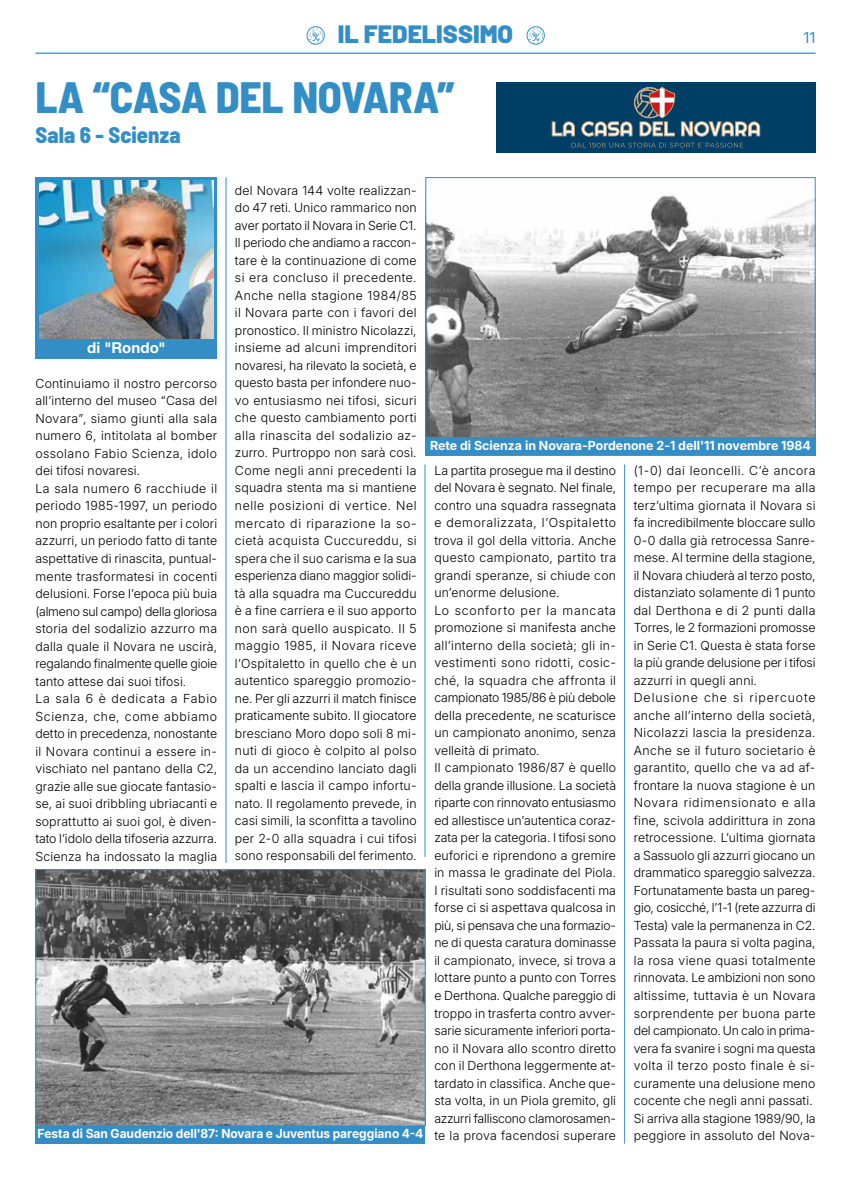
<style>
.page{position:relative;width:851px;height:1188px;background:#fff}
.page>*{position:absolute;margin:0;border:0;box-sizing:border-box;transform-origin:0 0}
.t1{font:800 semi-condensed 43.75px "Barlow";letter-spacing:-.01em;color:#348ec6}
.t2{font:900 25px "Barlow";color:#348ec6}
.t3{font:800 semi-condensed 22.5px "Barlow";letter-spacing:.005em;color:#348ec6}
.t4{font:700 15px "Helvetica Neue LT Std";letter-spacing:.005em;color:#fff}
.t5{font:15px "Inter 18 pt";color:#348ec6}
.t6{font:300 12.5px/17.5px "Inter 18 pt";letter-spacing:.01em;color:#000}
.t7{font:700 12.5px "Inter 18 pt";color:#fff}
</style>
<div class="page">
<hr style="left:35px;top:53px;width:780px;height:1px;background:#348ec6">
<img style="left:306px;top:27px;width:18px;height:17px">
<img style="left:526px;top:27px;width:18px;height:17px">
<div style="left:35px;top:177px;width:182px;height:182px;background:#348ec6"></div>
<img style="left:39px;top:181px;width:174px;height:157px">
<hr style="left:226px;top:177px;width:1px;height:685px;background:#348ec6">
<hr style="left:424px;top:464px;width:1px;height:392px;background:#348ec6">
<hr style="left:624px;top:464px;width:1px;height:679px;background:#348ec6">
<div style="left:496px;top:81px;width:319px;height:71px;background:#003f65"></div>
<svg style="left:551px;top:81px;width:209px;height:56px"></svg>
<svg style="left:571px;top:143px;width:172px;height:4px"></svg>
<img style="left:427px;top:194px;width:386px;height:243px">
<div style="left:425px;top:437px;width:390px;height:18px;background:#348ec6"></div>
<img style="left:37px;top:871px;width:386px;height:252px">
<div style="left:35px;top:869px;width:390px;height:256px;border:1px solid #348ec6"></div>
<div style="left:36px;top:1125px;width:389px;height:18px;background:#348ec6"></div>
<h2 class="t2" style="left:338px;top:16px;width:177px">IL FEDELISSIMO</h2>
<p class="t5" style="left:803px;top:26px;width:13px">11</p>
<h1 class="t1" style="left:35px;top:65px;width:420px">LA “CASA DEL NOVARA”</h1>
<h3 class="t3" style="left:35px;top:118px;width:146px">Sala 6 - Scienza</h3>
<p class="t6" style="left:235px;top:181px;width:183px;text-align:justify">del Novara 144 volte realizzan&shy;do 47 reti. Unico rammarico non aver portato il Novara in Serie C1.<br>Il periodo che andiamo a raccon&shy;tare è la continuazione di come si era concluso il precedente.<br>Anche nella stagione 1984/85 il Novara parte con i favori del pronostico. Il ministro Nicolazzi, insieme ad alcuni imprenditori novaresi, ha rilevato la società, e questo basta per infondere nuo&shy;vo entusiasmo nei tifosi, sicuri che questo cambiamento porti alla rinascita del sodalizio az&shy;zurro. Purtroppo non sarà così.<br>Come negli anni precedenti la squadra stenta ma si mantiene nelle posizioni di vertice. Nel mercato di riparazione la so&shy;cietà acquista Cuccureddu, si spera che il suo carisma e la sua esperienza diano maggior solidi&shy;tà alla squadra ma Cuccureddu è a fine carriera e il suo apporto non sarà quello auspicato. Il 5 maggio 1985, il Novara riceve l’Ospitaletto in quello che è un autentico spareggio promozio&shy;ne. Per gli azzurri il match finisce praticamente subito. Il giocatore bresciano Moro dopo soli 8 mi&shy;nuti di gioco è colpito al polso da un accendino lanciato dagli spalti e lascia il campo infortu&shy;nato. Il regolamento prevede, in casi simili, la sconfitta a tavolino per 2-0 alla squadra i cui tifosi sono responsabili del ferimento.</p>
<p class="t4" style="left:87px;top:338px;width:80px">di "Rondo"</p>
<p class="t6" style="left:35px;top:374px;width:183px">Continuiamo il nostro percorso all’interno del museo “Casa del<br>Novara”, siamo giunti alla sala numero 6, intitolata al bomber ossolano Fabio Scienza, idolo dei tifosi novaresi.<br>La sala numero 6 racchiude il periodo 1985-1997, un periodo non proprio esaltante per i colori azzurri, un periodo fatto di tante aspettative di rinascita, puntual&shy;mente trasformatesi in cocenti delusioni. Forse l’epoca più buia (almeno sul campo) della gloriosa storia del sodalizio azzurro ma dalla quale il Novara ne uscirà, regalando finalmente quelle gioie tanto attese dai suoi tifosi.<br>La sala 6 è dedicata a Fabio<br>Scienza, che, come abbiamo detto in precedenza, nonostante il Novara continui a essere in&shy;vischiato nel pantano della C2, grazie alle sue giocate fantasio&shy;se, ai suoi dribbling ubriacanti e soprattutto ai suoi gol, è diven&shy;tato l’idolo della tifoseria azzurra.<br>Scienza ha indossato la maglia</p>
<p class="t7" style="left:430px;top:435px;width:382px">Rete di Scienza in Novara-Pordenone 2-1 dell'11 novembre 1984</p>
<p class="t6" style="left:434px;top:461px;width:183px">La partita prosegue ma il destino del Novara è segnato. Nel finale, contro una squadra rassegnata e demoralizzata, l’Ospitaletto trova il gol della vittoria. Anche questo campionato, partito tra grandi speranze, si chiude con un’enorme delusione.<br>Lo sconforto per la mancata promozione si manifesta anche all’interno della società; gli in&shy;vestimenti sono ridotti, cosic&shy;ché, la squadra che affronta il campionato 1985/86 è più debole della precedente, ne scaturisce un campionato anonimo, senza velleità di primato.<br>Il campionato 1986/87 è quello della grande illusione. La società riparte con rinnovato entusiasmo ed allestisce un’autentica coraz&shy;zata per la categoria. I tifosi sono euforici e riprendono a gremire in massa le gradinate del Piola.<br>I risultati sono soddisfacenti ma forse ci si aspettava qualcosa in più, si pensava che una formazio&shy;ne di questa caratura dominasse il campionato, invece, si trova a lottare punto a punto con Torres e Derthona. Qualche pareggio di troppo in trasferta contro avver&shy;sarie sicuramente inferiori porta&shy;no il Novara allo scontro diretto con il Derthona leggermente at&shy;tardato in classifica. Anche que&shy;sta volta, in un Piola gremito, gli azzurri falliscono clamorosamen&shy;te la prova facendosi superare</p>
<p class="t6" style="left:633px;top:461px;width:183px">(1-0) dai leoncelli. C’è ancora tempo per recuperare ma alla terz’ultima giornata il Novara si fa incredibilmente bloccare sullo<br>0-0 dalla già retrocessa Sanre&shy;mese. Al termine della stagione, il Novara chiuderà al terzo posto, distanziato solamente di 1 punto dal Derthona e di 2 punti dalla<br>Torres, le 2 formazioni promosse in Serie C1. Questa è stata forse la più grande delusione per i tifosi azzurri in quegli anni.<br>Delusione che si ripercuote anche all’interno della società,<br>Nicolazzi lascia la presidenza.<br>Anche se il futuro societario è garantito, quello che va ad af&shy;frontare la nuova stagione è un<br>Novara ridimensionato e alla fine, scivola addirittura in zona retrocessione. L’ultima giornata a Sassuolo gli azzurri giocano un drammatico spareggio salvezza.<br>Fortunatamente basta un pareg&shy;gio, cosicché, l’1-1 (rete azzurra di<br>Testa) vale la permanenza in C2.<br>Passata la paura si volta pagina, la rosa viene quasi totalmente rinnovata. Le ambizioni non sono altissime, tuttavia è un Novara sorprendente per buona parte del campionato. Un calo in prima&shy;vera fa svanire i sogni ma questa volta il terzo posto finale è si&shy;curamente una delusione meno cocente che negli anni passati.<br>Si arriva alla stagione 1989/90, la peggiore in assoluto del Nova-</p>
<p class="t7" style="left:37px;top:1123px;width:387px">Festa di San Gaudenzio dell'87: Novara e Juventus pareggiano 4-4</p>
</div>
